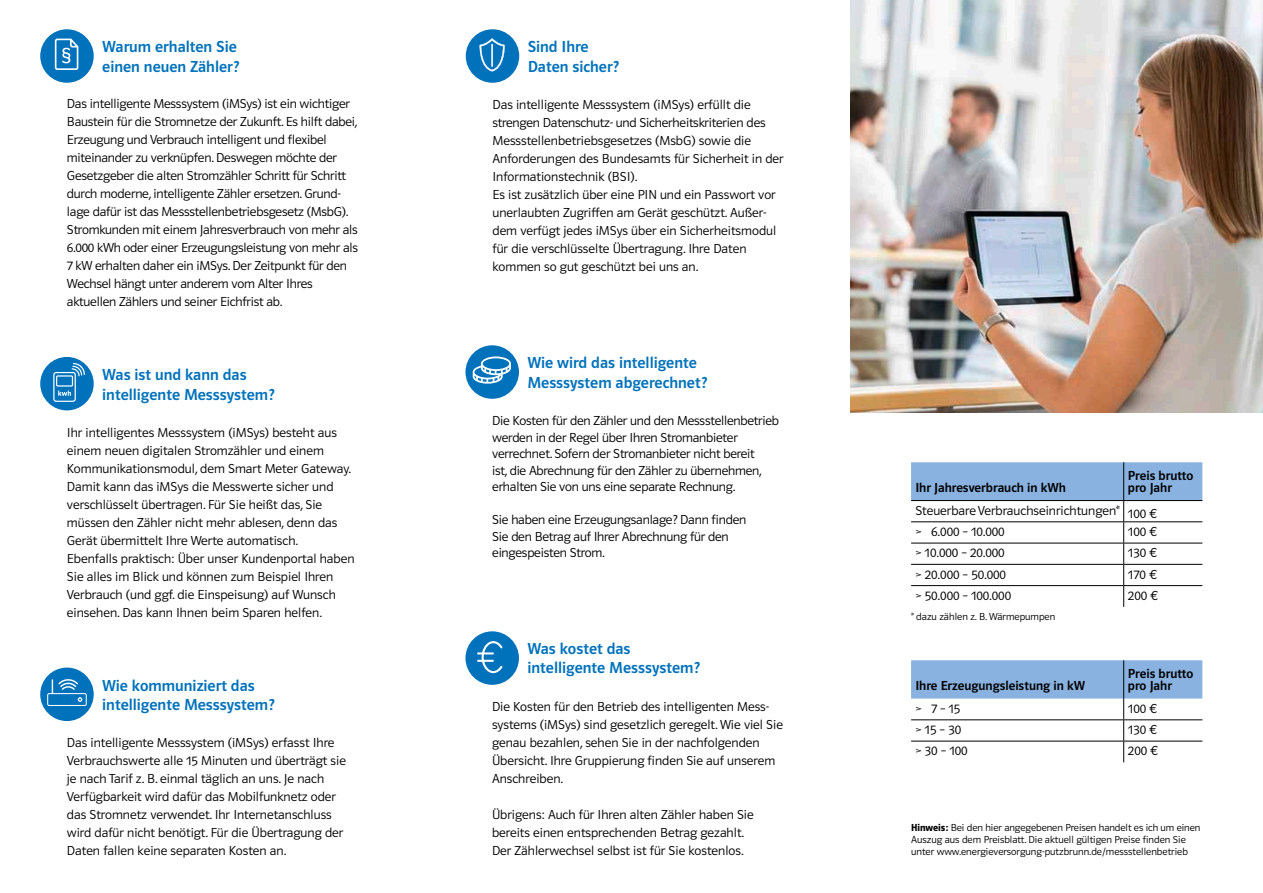
<style>
.page{position:relative;width:1263px;height:893px;background:#fff}
.page>*{position:absolute;margin:0;border:0;box-sizing:border-box;transform-origin:0 0}
.t1{font:16.5px/19.5px "Polo 22 Krftg";color:#0072bb}
.t2{font:13.5px/18px "Polo 22 Leicht";color:#000}
.t3{font:13.5px/12px "Polo 22 Krftg";color:#000}
.t4{font:10.5px/12px "Polo 22 Leicht";color:#000}
.s1{font-family:"Polo 22";font-weight:600}
</style>
<div class="page">
<svg style="left:911px;top:660px;width:291px;height:102px"></svg>
<hr style="left:911px;top:719px;width:213px;height:1px;background:#000">
<hr style="left:1124px;top:719px;width:78px;height:1px;background:#000">
<hr style="left:911px;top:741px;width:213px;height:1px;background:#000">
<hr style="left:1124px;top:741px;width:78px;height:1px;background:#000">
<hr style="left:1123px;top:660px;width:1px;height:39px;background:#000">
<svg style="left:911px;top:462px;width:291px;height:145px"></svg>
<hr style="left:911px;top:521px;width:213px;height:1px;background:#000">
<hr style="left:1124px;top:521px;width:78px;height:1px;background:#000">
<hr style="left:911px;top:543px;width:213px;height:1px;background:#000">
<hr style="left:1124px;top:543px;width:78px;height:1px;background:#000">
<hr style="left:911px;top:564px;width:213px;height:1px;background:#000">
<hr style="left:1124px;top:564px;width:78px;height:1px;background:#000">
<hr style="left:911px;top:585px;width:213px;height:1px;background:#000">
<hr style="left:1124px;top:585px;width:78px;height:1px;background:#000">
<hr style="left:1123px;top:462px;width:1px;height:38px;background:#000">
<hr style="left:911px;top:500px;width:213px;height:1px;background:#000">
<hr style="left:1124px;top:500px;width:78px;height:1px;background:#000">
<div style="left:41px;top:30px;width:52px;height:52px;background:#0072bb;border-radius:50%"></div>
<div style="left:40px;top:29px;width:54px;height:54px;border:2px solid #0072bb;border-radius:50%"></div>
<svg style="left:55px;top:39px;width:23px;height:31px"></svg>
<div style="left:466px;top:30px;width:52px;height:52px;background:#0072bb;border-radius:50%"></div>
<div style="left:466px;top:29px;width:53px;height:54px;border:2px solid #0072bb;border-radius:50%"></div>
<svg style="left:479px;top:38px;width:26px;height:33px"></svg>
<hr style="left:491px;top:44px;width:2px;height:23px;background:#fff">
<div style="left:466px;top:632px;width:52px;height:52px;background:#0072bb;border-radius:50%"></div>
<div style="left:465px;top:631px;width:54px;height:54px;border:2px solid #0072bb;border-radius:50%"></div>
<svg style="left:477px;top:641px;width:25px;height:32px"></svg>
<div style="left:466px;top:346px;width:52px;height:52px;background:#0072bb;border-radius:50%"></div>
<div style="left:465px;top:345px;width:54px;height:54px;border:2px solid #0072bb;border-radius:50%"></div>
<svg style="left:473px;top:356px;width:38px;height:28px"></svg>
<div style="left:41px;top:668px;width:52px;height:52px;background:#0072bb;border-radius:50%"></div>
<div style="left:40px;top:668px;width:54px;height:53px;border:2px solid #0072bb;border-radius:50%"></div>
<svg style="left:47px;top:678px;width:40px;height:28px"></svg>
<div style="left:41px;top:358px;width:52px;height:52px;background:#0072bb;border-radius:50%"></div>
<div style="left:40px;top:357px;width:54px;height:53px;border:2px solid #0072bb;border-radius:50%"></div>
<svg style="left:53px;top:363px;width:32px;height:39px"></svg>
<img style="left:850px;top:0;width:413px;height:413px">
<p class="t1" style="left:102px;top:38px;width:139px">Warum erhalten Sie einen neuen Zähler?</p>
<p class="t2" style="left:67px;top:95px;width:293px">Das intelligente Messsystem (iMSys) ist ein wichtiger Baustein für die Stromnetze der Zukunft. Es hilft dabei, Erzeugung und Verbrauch intelligent und flexibel miteinander zu verknüpfen. Deswegen möchte der Gesetzgeber die alten Stromzähler Schritt für Schritt durch moderne, intelligente Zähler ersetzen. Grund&shy;lage dafür ist das Messstellenbetriebsgesetz (MsbG).<br>Stromkunden mit einem Jahresverbrauch von mehr als 6.000 kWh oder einer Erzeugungsleistung von mehr als 7 kW erhalten daher ein iMSys. Der Zeitpunkt für den Wechsel hängt unter anderem vom Alter Ihres aktuellen Zählers und seiner Eichfrist ab.</p>
<p class="t1" style="left:102px;top:365px;width:174px">Was ist und kann das intelligente Messsystem?</p>
<p class="t2" style="left:67px;top:424px;width:289px">Ihr intelligentes Messsystem (iMSys) besteht aus einem neuen digitalen Stromzähler und einem Kommunikationsmodul, dem Smart Meter Gateway.<br>Damit kann das iMSys die Messwerte sicher und verschlüsselt übertragen. Für Sie heißt das, Sie müssen den Zähler nicht mehr ablesen, denn das Gerät übermittelt Ihre Werte automatisch.<br>Ebenfalls praktisch: Über unser Kundenportal haben Sie alles im Blick und können zum Beispiel Ihren Verbrauch (und ggf. die Einspeisung) auf Wunsch einsehen. Das kann Ihnen beim Sparen helfen.</p>
<p class="t1" style="left:102px;top:676px;width:174px">Wie kommuniziert das intelligente Messsystem?</p>
<p class="t2" style="left:67px;top:733px;width:281px">Das intelligente Messsystem (iMSys) erfasst Ihre Verbrauchswerte alle 15 Minuten und überträgt sie je nach Tarif z. B. einmal täglich an uns. Je nach Verfügbarkeit wird dafür das Mobilfunknetz oder das Stromnetz verwendet. Ihr Internetanschluss wird dafür nicht benötigt. Für die Übertragung der Daten fallen keine separaten Kosten an.</p>
<p class="t1" style="left:528px;top:38px;width:93px">Sind Ihre<br>Daten sicher?</p>
<p class="t2" style="left:492px;top:96px;width:293px">Das intelligente Messsystem (iMSys) erfüllt die strengen Datenschutz- und Sicherheitskriterien des Messstellenbetriebsgesetzes (MsbG) sowie die Anforderungen des Bundesamts für Sicherheit in der Informationstechnik (BSI).<br>Es ist zusätzlich über eine PIN und ein Passwort vor unerlaubten Zugriffen am Gerät geschützt. Außer&shy;dem verfügt jedes iMSys über ein Sicherheitsmodul für die verschlüsselte Übertragung. Ihre Daten kommen so gut geschützt bei uns an.</p>
<p class="t1" style="left:527px;top:354px;width:181px">Wie wird das intelligente<br>Messsystem abgerechnet?</p>
<p class="t2" style="left:492px;top:413px;width:288px;line-height:16.5px">Die Kosten für den Zähler und den Messstellenbetrieb werden in der Regel über Ihren Stromanbieter verrechnet. Sofern der Stromanbieter nicht bereit<br>ist, die Abrechnung für den Zähler zu übernehmen, erhalten Sie von uns eine separate Rechnung.</p>
<p class="t2" style="left:492px;top:512px;width:256px;line-height:16.5px">Sie haben eine Erzeugungsanlage? Dann finden<br>Sie den Betrag auf Ihrer Abrechnung für den eingespeisten Strom.</p>
<p class="t1" style="left:527px;top:639px;width:174px">Was kostet das intelligente Messsystem?</p>
<p class="t2" style="left:492px;top:697px;width:292px">Die Kosten für den Betrieb des intelligenten Mess&shy;systems (iMSys) sind gesetzlich geregelt. Wie viel Sie genau bezahlen, sehen Sie in der nachfolgenden Übersicht. Ihre Gruppierung finden Sie auf unserem Anschreiben.</p>
<p class="t2" style="left:492px;top:805px;width:263px">Übrigens: Auch für Ihren alten Zähler haben Sie bereits einen entsprechenden Betrag gezahlt.<br>Der Zählerwechsel selbst ist für Sie kostenlos.</p>
<p class="t3" style="left:1128px;top:470px;width:67px">Preis brutto pro Jahr</p>
<p class="t2" style="left:915px;top:500px;width:243px;line-height:21.3px">Steuerbare Verbrauchseinrichtungen* 100 € &gt; 6.000 – 10.000</p>
<p class="t3" style="left:915px;top:482px;width:152px">Ihr Jahresverbrauch in kWh</p>
<p class="t2" style="left:1128px;top:523px;width:31px">100 €</p>
<p class="t2" style="left:915px;top:544px;width:91px">&gt; 10.000 – 20.000</p>
<p class="t2" style="left:1128px;top:544px;width:31px">130 €</p>
<p class="t2" style="left:915px;top:565px;width:92px">&gt; 20.000 – 50.000</p>
<p class="t2" style="left:1128px;top:565px;width:30px">170 €</p>
<p class="t2" style="left:915px;top:587px;width:97px">&gt; 50.000 – 100.000</p>
<p class="t2" style="left:1128px;top:587px;width:32px">200 €</p>
<p class="t4" style="left:911px;top:611px;width:146px">* dazu zählen z. B. Wärmepumpen</p>
<p class="t3" style="left:915px;top:680px;width:171px">Ihre Erzeugungsleistung in kW</p>
<p class="t3" style="left:1128px;top:668px;width:67px">Preis brutto pro Jahr</p>
<p class="t2" style="left:915px;top:699px;width:46px">&gt; 7 – 15</p>
<p class="t2" style="left:1128px;top:699px;width:31px">100 €</p>
<p class="t2" style="left:915px;top:721px;width:47px">&gt; 15 – 30</p>
<p class="t2" style="left:1128px;top:721px;width:31px">130 €</p>
<p class="t2" style="left:915px;top:742px;width:54px">&gt; 30 – 100</p>
<p class="t2" style="left:1128px;top:742px;width:32px">200 €</p>
<p class="t4" style="left:911px;top:822px;width:291px"><span class="s1">Hinweis:</span> Bei den hier angegebenen Preisen handelt es ich um einen<br>Auszug aus dem Preisblatt. Die aktuell gültigen Preise finden Sie unter www.energieversorgung-putzbrunn.de/messstellenbetrieb</p>
</div>
